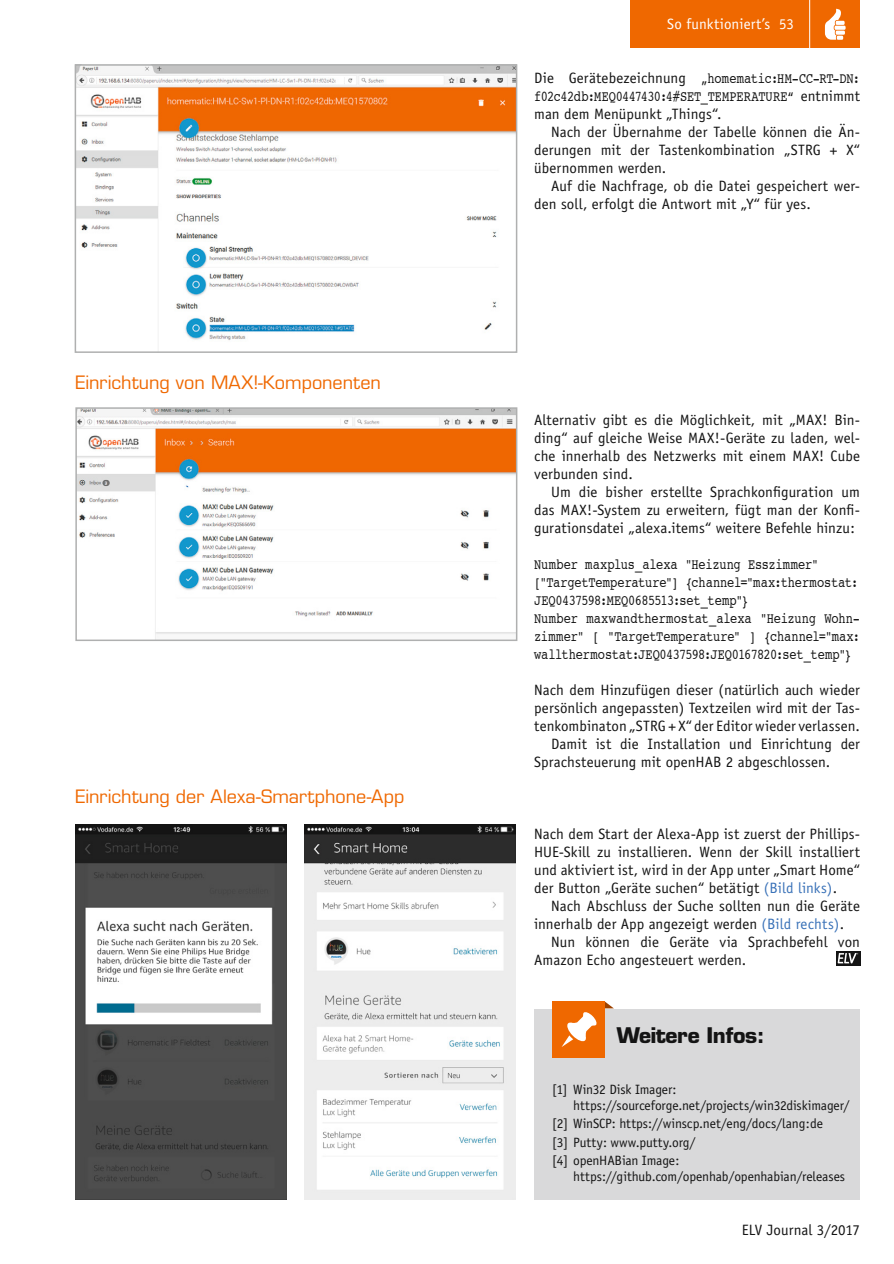
<style>
.page{position:relative;width:894px;height:1264px;background:#fff}
.page>*{position:absolute;margin:0;border:0;box-sizing:border-box;transform-origin:0 0}
.t1{font:700 21px "Eurostile";letter-spacing:-.02em;color:#141414}
.Subhead_5{font:18px "Eurostile";color:#ef6800}
.Fließtext_Neue_Zeile{font:15px/18px "Officina Sans";letter-spacing:.005em;color:#141414}
.Fließtext_Neuer_Absa{font:15px/18px "Officina Sans";letter-spacing:.005em;color:#141414;text-align:justify}
.Fließtext_Neuer_Absa-2{font:15px/18px "Courier";letter-spacing:-.015em;color:#141414;text-align:justify;scale:.8 1}
.Fließtext_Neuer_Absa-3{font:15px "Courier";letter-spacing:-.05em;color:#141414;scale:.8 1}
.t2{font:15px "Officina Sans";letter-spacing:.005em;color:#fff}
.Fließtext_Neuer_Absa-4{font:13.5px "Officina Sans";letter-spacing:-.01em;color:#141414}
.Text_Weitere_Infos{font:13.5px "Officina Sans";letter-spacing:.005em;color:#141414}
.s1{font-family:"Officina Sans"}
.s2{color:#3a72b8}
</style>
<div class="page">
<div style="left:630px;top:1px;width:230px;height:47px;background:#ef6800"></div>
<hr style="left:809px;top:1px;width:1px;height:51px;background:#fff">
<svg style="left:825px;top:8px;width:20px;height:32px"></svg>
<img style="left:78px;top:67px;width:436px;height:273px">
<div style="left:75px;top:64px;width:442px;height:289px;border:2px solid #afb0b0"></div>
<img style="left:78px;top:410px;width:436px;height:228px">
<div style="left:75px;top:407px;width:442px;height:234px;border:2px solid #afb0b0"></div>
<img style="left:75px;top:824px;width:211px;height:375px">
<img style="left:305px;top:824px;width:211px;height:375px">
<div style="left:534px;top:1008px;width:326px;height:191px;background:#d9d9da"></div>
<svg style="left:604px;top:1001px;width:10px;height:7px"></svg>
<div style="left:552px;top:1001px;width:52px;height:56px;background:#ef6800"></div>
<svg style="left:561px;top:1012px;width:36px;height:35px"></svg>
<svg style="left:836px;top:951px;width:24px;height:14px"></svg>
<svg style="left:838px;top:953px;width:20px;height:10px"></svg>
<p class="Subhead_5" style="left:75px;top:371px;width:307px">Einrichtung von MAX!-Komponenten</p>
<p class="Subhead_5" style="left:75px;top:785px;width:331px">Einrichtung der Alexa-Smartphone-App</p>
<p class="t2" style="left:667px;top:15px;width:128px">So funktioniert’s 53</p>
<p class="Fließtext_Neuer_Absa-2" style="left:534px;top:69px;width:409px"><span class="s1">Die Gerätebezeichnung</span> „homematic:HM-CC-RT-DN: f02c42db:MEQ0447430:4#SET_TEMPERATURE“ <span class="s1">entnimmt man dem Menüpunkt „Things“.</span></p>
<p class="Fließtext_Neue_Zeile" style="left:534px;top:123px;width:327px;text-align:justify;text-indent:17px">Nach der Übernahme der Tabelle können die Än&shy;derungen mit der Tastenkombination „STRG + X“ übernommen werden.</p>
<p class="Fließtext_Neue_Zeile" style="left:534px;top:177px;width:327px;text-indent:17px">Auf die Nachfrage, ob die Datei gespeichert wer&shy;den soll, erfolgt die Antwort mit „Y“ für yes.</p>
<p class="Fließtext_Neuer_Absa" style="left:534px;top:411px;width:327px">Alternativ gibt es die Möglichkeit, mit „MAX! Bin&shy;ding“ auf gleiche Weise MAX!-Geräte zu laden, wel&shy;che innerhalb des Netzwerks mit einem MAX! Cube verbunden sind.</p>
<p class="Fließtext_Neue_Zeile" style="left:534px;top:483px;width:327px;text-align:justify;text-indent:17px">Um die bisher erstellte Sprachkonfiguration um das MAX!-System zu erweitern, fügt man der Konfi&shy;gurationsdatei „alexa.items“ weitere Befehle hinzu:</p>
<p class="Fließtext_Neuer_Absa-2" style="left:534px;top:555px;width:357px">Number maxplus_alexa "Heizung Esszimmer"</p>
<p class="Fließtext_Neuer_Absa-2" style="left:534px;top:573px;width:407px">["TargetTemperature"] {channel="max:thermostat:</p>
<p class="Fließtext_Neuer_Absa-3" style="left:534px;top:588px;width:270px">JEQ0437598:MEQ0685513:set_temp"}</p>
<p class="Fließtext_Neuer_Absa-2" style="left:534px;top:609px;width:409px">Number maxwandthermostat_alexa "Heizung Wohn&shy;zimmer" [ "TargetTemperature" ] {channel="max: wallthermostat:JEQ0437598:JEQ0167820:set_temp"}</p>
<p class="Fließtext_Neuer_Absa" style="left:534px;top:681px;width:327px">Nach dem Hinzufügen dieser (natürlich auch wieder persönlich angepassten) Textzeilen wird mit der Tas&shy;tenkombinaton „STRG + X“ der Editor wieder verlassen.</p>
<p class="Fließtext_Neue_Zeile" style="left:534px;top:735px;width:327px;text-indent:17px">Damit ist die Installation und Einrichtung der<br>Sprachsteuerung mit openHAB 2 abgeschlossen.</p>
<p class="Fließtext_Neuer_Absa" style="left:534px;top:825px;width:327px">Nach dem Start der Alexa-App ist zuerst der Phillips-HUE-Skill zu installieren. Wenn der Skill installiert und aktiviert ist, wird in der App unter „Smart Home“ der Button „Geräte suchen“ betätigt <span class="s2">(Bild links)</span>.</p>
<p class="Fließtext_Neue_Zeile" style="left:534px;top:897px;width:327px;text-indent:17px">Nach Abschluss der Suche sollten nun die Geräte innerhalb der App angezeigt werden <span class="s2">(Bild rechts)</span>.</p>
<p class="Fließtext_Neue_Zeile" style="left:534px;top:933px;width:327px;text-indent:17px">Nun können die Geräte via Sprachbefehl von<br>Amazon Echo angesteuert werden.</p>
<p class="t1" style="left:617px;top:1022px;width:149px">Weitere Infos:</p>
<p class="Fließtext_Neuer_Absa-4" style="left:552px;top:1081px;width:126px">[1] Win32 Disk Imager:</p>
<p class="Fließtext_Neuer_Absa-4" style="left:573px;top:1097px;width:278px">https://sourceforge.net/projects/win32diskimager/</p>
<p class="Fließtext_Neuer_Absa-4" style="left:552px;top:1115px;width:272px">[2] WinSCP: https://winscp.net/eng/docs/lang:de</p>
<p class="Text_Weitere_Infos" style="left:552px;top:1134px;width:145px">[3] Putty: www.putty.org/</p>
<p class="Fließtext_Neuer_Absa-4" style="left:552px;top:1152px;width:129px">[4] openHABian Image:</p>
<p class="Fließtext_Neuer_Absa-4" style="left:573px;top:1168px;width:273px">https://github.com/openhab/openhabian/releases</p>
<p class="Fließtext_Neuer_Absa" style="left:742px;top:1221px;width:120px">ELV Journal 3/2017</p>
</div>
